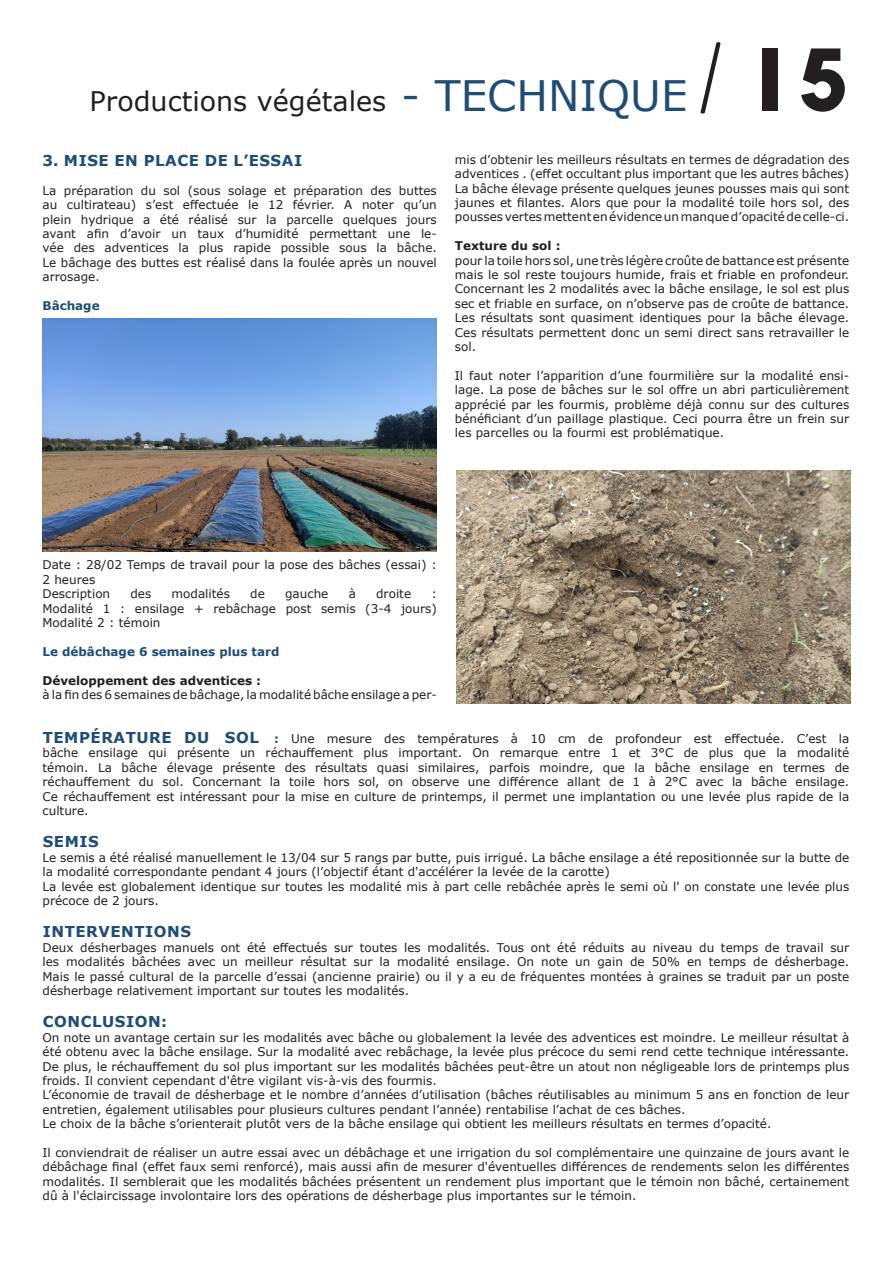
<style>
.page{position:relative;width:893px;height:1263px;background:#fff}
.page>*{position:absolute;margin:0;border:0;box-sizing:border-box;transform-origin:0 0}
.t1{font:27px "Verdana";color:#231f20}
.t2{font:700 15px "Verdana";letter-spacing:.035em;color:#1e4d76}
.t3{font:12px/14.4px "Verdana";color:#231f20;text-align:justify}
.t4{font:700 12px "Verdana";color:#231f20}
.t5{font:700 12px "Verdana";color:#1e4d76}
.s1{font-size:42px;color:#1e4d76}
.s2{font-family:"Street";font-weight:100;font-size:91.5px}
.s3{font-family:"Xpressive";font-weight:800;font-size:91.5px}
.s4{font-weight:700;font-size:15px;color:#1e4d76}
.s5{font-weight:700;color:#1e4d76}
</style>
<div class="page">
<img style="left:43px;top:319px;width:394px;height:232px">
<img style="left:456px;top:471px;width:394px;height:232px">
<p class="t1" style="left:90px;top:82px;width:761px">Productions végétales <span class="s1">- TECHNIQUE</span> <span class="s2">/</span> <span class="s3">15</span></p>
<p class="t2" style="left:43px;top:150px;width:261px">3. MISE EN PLACE DE L’ESSAI</p>
<p class="t3" style="left:43px;top:183px;width:396px">La préparation du sol (sous solage et préparation des buttes au cultirateau) s’est effectuée le 12 février. A noter qu’un plein hydrique a été réalisé sur la parcelle quelques jours avant afin d’avoir un taux d’humidité permettant une le&shy;vée des adventices la plus rapide possible sous la bâche.<br>Le bâchage des buttes est réalisé dans la foulée après un nouvel arrosage.</p>
<p class="t5" style="left:43px;top:297px;width:59px">Bâchage</p>
<p class="t3" style="left:455px;top:152px;width:396px">mis d’obtenir les meilleurs résultats en termes de dégradation des adventices . (effet occultant plus important que les autres bâches)<br>La bâche élevage présente quelques jeunes pousses mais qui sont jaunes et filantes. Alors que pour la modalité toile hors sol, des pousses vertes mettent en évidence un manque d’opacité de celle-ci.</p>
<p class="t4" style="left:455px;top:237px;width:107px">Texture du sol :</p>
<p class="t3" style="left:455px;top:253px;width:396px">pour la toile hors sol, une très légère croûte de battance est présente mais le sol reste toujours humide, frais et friable en profondeur.<br>Concernant les 2 modalités avec la bâche ensilage, le sol est plus sec et friable en surface, on n’observe pas de croûte de battance.<br>Les résultats sont quasiment identiques pour la bâche élevage.<br>Ces résultats permettent donc un semi direct sans retravailler le sol.</p>
<p class="t3" style="left:455px;top:368px;width:396px">Il faut noter l’apparition d’une fourmilière sur la modalité ensi&shy;lage. La pose de bâches sur le sol offre un abri particulièrement apprécié par les fourmis, problème déjà connu sur des cultures bénéficiant d’un paillage plastique. Ceci pourra être un frein sur les parcelles ou la fourmi est problématique.</p>
<p class="t3" style="left:43px;top:558px;width:396px">Date : 28/02 Temps de travail pour la pose des bâches (essai) :<br>2 heures</p>
<p class="t3" style="left:43px;top:586px;width:69px">Description</p>
<p class="t3" style="left:130px;top:586px;width:22px">des</p>
<p class="t3" style="left:172px;top:586px;width:60px">modalités</p>
<p class="t3" style="left:250px;top:586px;width:16px">de</p>
<p class="t3" style="left:285px;top:586px;width:45px">gauche</p>
<p class="t3" style="left:349px;top:586px;width:9px">à</p>
<p class="t3" style="left:376px;top:586px;width:37px">droite</p>
<p class="t3" style="left:43px;top:586px;width:396px;text-indent:389px">:<br>Modalité 1 : ensilage + rebâchage post semis (3-4 jours)<br>Modalité 2 : témoin</p>
<p class="t5" style="left:43px;top:643px;width:238px">Le débâchage 6 semaines plus tard</p>
<p class="t4" style="left:43px;top:672px;width:220px">Développement des adventices :</p>
<p class="t3" style="left:43px;top:687px;width:396px">à la fin des 6 semaines de bâchage, la modalité bâche ensilage a per-</p>
<p class="t3" style="left:43px;top:731px;width:808px"><span class="s4">TEMPÉRATURE DU SOL</span> <span class="s5">:</span> Une mesure des températures à 10 cm de profondeur est effectuée. C’est la bâche ensilage qui présente un réchauffement plus important. On remarque entre 1 et 3°C de plus que la modalité témoin. La bâche élevage présente des résultats quasi similaires, parfois moindre, que la bâche ensilage en termes de réchauffement du sol. Concernant la toile hors sol, on observe une différence allant de 1 à 2°C avec la bâche ensilage.<br>Ce réchauffement est intéressant pour la mise en culture de printemps, il permet une implantation ou une levée plus rapide de la culture.</p>
<p class="t2" style="left:43px;top:831px;width:58px">SEMIS</p>
<p class="t3" style="left:43px;top:850px;width:808px">Le semis a été réalisé manuellement le 13/04 sur 5 rangs par butte, puis irrigué. La bâche ensilage a été repositionnée sur la butte de la modalité correspondante pendant 4 jours (l’objectif étant d'accélérer la levée de la carotte)</p>
<p class="t3" style="left:43px;top:879px;width:808px">La levée est globalement identique sur toutes les modalité mis à part celle rebâchée après le semi où l' on constate une levée plus précoce de 2 jours.</p>
<p class="t2" style="left:43px;top:921px;width:150px">INTERVENTIONS</p>
<p class="t3" style="left:43px;top:940px;width:808px">Deux désherbages manuels ont été effectués sur toutes les modalités. Tous ont été réduits au niveau du temps de travail sur les modalités bâchées avec un meilleur résultat sur la modalité ensilage. On note un gain de 50% en temps de désherbage.<br>Mais le passé cultural de la parcelle d’essai (ancienne prairie) ou il y a eu de fréquentes montées à graines se traduit par un poste désherbage relativement important sur toutes les modalités.</p>
<p class="t2" style="left:43px;top:1011px;width:126px">CONCLUSION:</p>
<p class="t3" style="left:43px;top:1030px;width:808px">On note un avantage certain sur les modalités avec bâche ou globalement la levée des adventices est moindre. Le meilleur résultat à été obtenu avec la bâche ensilage. Sur la modalité avec rebâchage, la levée plus précoce du semi rend cette technique intéressante.<br>De plus, le réchauffement du sol plus important sur les modalités bâchées peut-être un atout non négligeable lors de printemps plus froids. Il convient cependant d'être vigilant vis-à-vis des fourmis.</p>
<p class="t3" style="left:43px;top:1088px;width:808px">L’économie de travail de désherbage et le nombre d’années d’utilisation (bâches réutilisables au minimum 5 ans en fonction de leur entretien, également utilisables pour plusieurs cultures pendant l’année) rentabilise l’achat de ces bâches.</p>
<p class="t3" style="left:43px;top:1116px;width:730px">Le choix de la bâche s’orienterait plutôt vers de la bâche ensilage qui obtient les meilleurs résultats en termes d’opacité.</p>
<p class="t3" style="left:43px;top:1145px;width:808px">Il conviendrait de réaliser un autre essai avec un débâchage et une irrigation du sol complémentaire une quinzaine de jours avant le débâchage final (effet faux semi renforcé), mais aussi afin de mesurer d'éventuelles différences de rendements selon les différentes modalités. Il semblerait que les modalités bâchées présentent un rendement plus important que le témoin non bâché, certainement dû à l'éclaircissage involontaire lors des opérations de désherbage plus importantes sur le témoin.</p>
</div>
